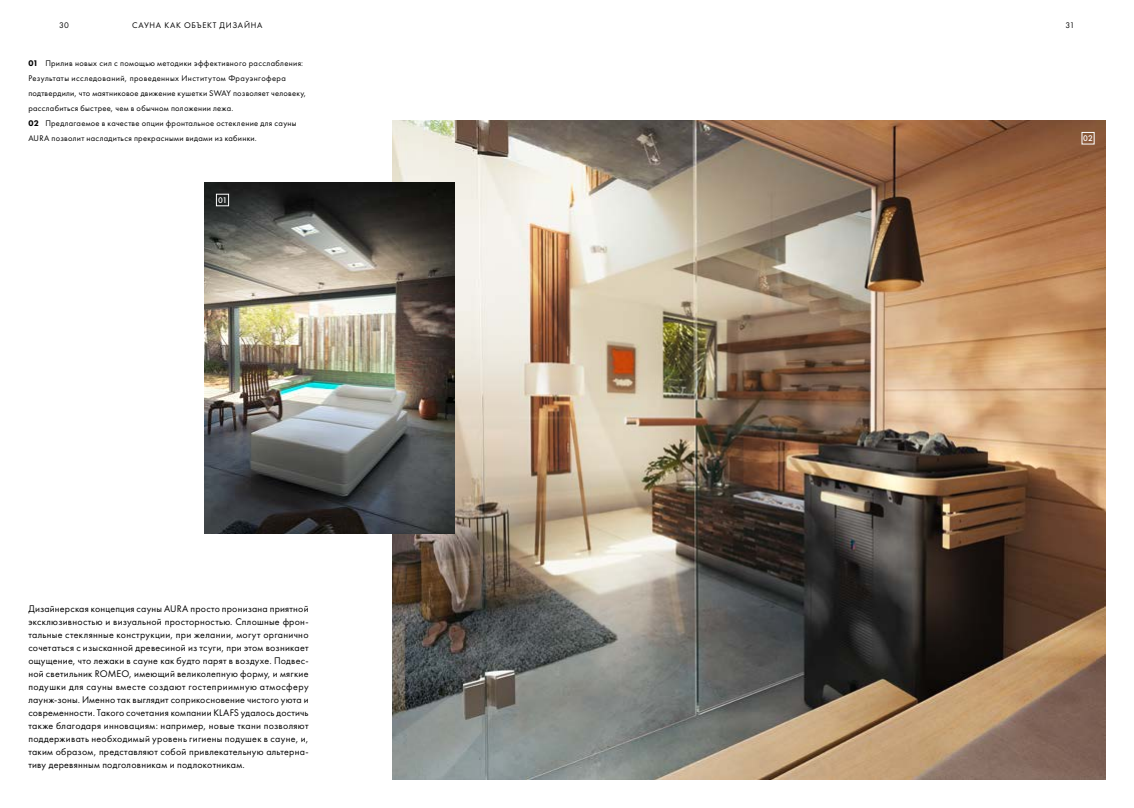
<style>
.page{position:relative;width:1134px;height:808px;background:#fff}
.page>*{position:absolute;margin:0;border:0;box-sizing:border-box;transform-origin:0 0}
.t1{font:10px/13px "Futura PT Book";letter-spacing:.025em;color:#000;text-align:justify}
.t2{font:8.5px/15px "Futura PT Book";letter-spacing:.035em;color:#000}
.t3{font:8.5px "Futura PT Book";letter-spacing:.085em;color:#000}
.t4{font:8.5px "Futura PT Medium";color:#fff}
.s1{font-family:"Futura PT Heavy"}
</style>
<div class="page">
<img style="left:393px;top:121px;width:713px;height:659px">
<img style="left:205px;top:183px;width:249px;height:351px">
<div style="left:1082px;top:132px;width:12px;height:12px;border:1px solid #fff"></div>
<div style="left:216px;top:194px;width:13px;height:12px;border:1px solid #fff"></div>
<p class="t3" style="left:132px;top:20px;width:132px">САУНА КАК ОБЪЕКТ ДИЗАЙНА</p>
<p class="t2" style="left:59px;top:18px;width:11px">30</p>
<p class="t2" style="left:1065px;top:18px;width:11px">31</p>
<p class="t2" style="left:28px;top:55px;width:279px"><span class="s1">01</span> Прилив новых сил с помощью методики эффективного расслабления:<br>Результаты исследований, проведенных Институтом Фрауэнгофера подтвердили, что маятниковое движение кушетки SWAY позволяет человеку, расслабиться быстрее, чем в обычном положении лежа.<br><span class="s1">02</span> Предлагаемое в качестве опции фронтальное остекление для сауны AURA позволит насладиться прекрасными видами из кабинки.</p>
<p class="t4" style="left:1083px;top:133px;width:11px">02</p>
<p class="t4" style="left:218px;top:195px;width:11px">01</p>
<p class="t1" style="left:28px;top:602px;width:282px">Дизайнерская концепция сауны AURA просто пронизана приятной эксклюзивностью и визуальной просторностью. Сплошные фрон&shy;тальные стеклянные конструкции, при желании, могут органично сочетаться с изысканной древесиной из тсуги, при этом возникает ощущение, что лежаки в сауне как будто парят в воздухе. Подвес&shy;ной светильник ROMEO, имеющий великолепную форму, и мягкие подушки для сауны вместе создают гостеприимную атмосферу лаунж-зоны. Именно так выглядит соприкосновение чистого уюта и современности. Такого сочетания компании KLAFS удалось достичь также благодаря инновациям: например, новые ткани позволяют поддерживать необходимый уровень гигиены подушек в сауне, и, таким образом, представляют собой привлекательную альтерна&shy;тиву деревянным подголовникам и подлокотникам.</p>
</div>
